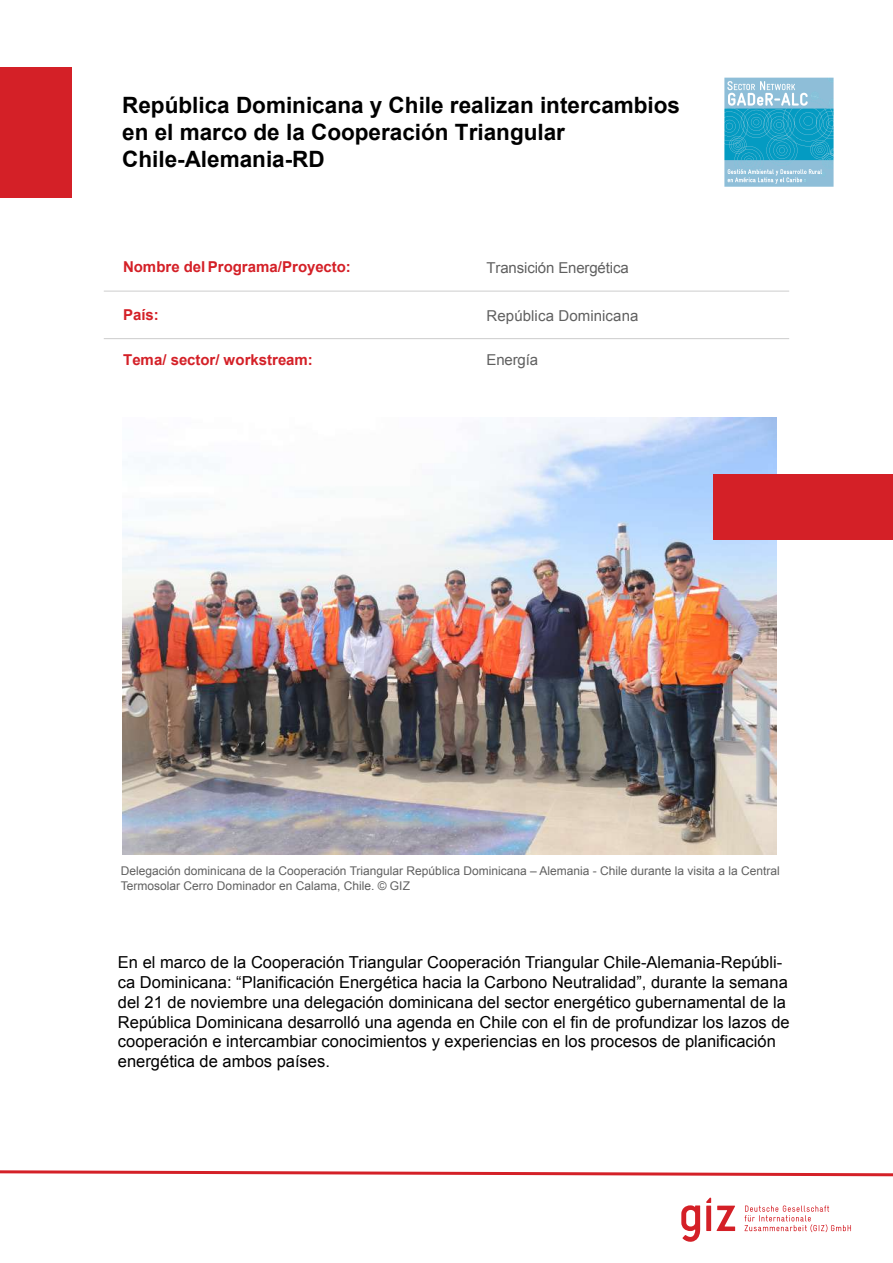
<style>
.page{position:relative;width:893px;height:1263px;background:#fff}
.page>*{position:absolute;margin:0;border:0;box-sizing:border-box;transform-origin:0 0}
.t1{font:700 22.5px/27px "Arial";color:#000}
.t2{font:16.5px/19.8px "Arial";color:#000}
.t3{font:700 15px "Arial";letter-spacing:-.005em;color:#d42027}
.t4{font:15px "Arial";letter-spacing:-.01em;color:#606060}
.t5{font:12px/14.4px "Arial";color:#606060}
</style>
<div class="page">
<svg style="left:681px;top:1205px;width:19px;height:37px"></svg>
<svg style="left:706px;top:1198px;width:29px;height:33px"></svg>
<svg style="left:744px;top:1206px;width:107px;height:26px"></svg>
<svg style="left:0;top:1170px;width:892px;height:7px"></svg>
<svg style="left:724px;top:77px;width:110px;height:110px;background:#5fb6d2"></svg>
<div style="left:0;top:67px;width:71px;height:130px;background:#d42027"></div>
<hr style="left:104px;top:291px;width:685px;height:1px;background:#606060">
<hr style="left:104px;top:338px;width:685px;height:1px;background:#606060">
<img style="left:122px;top:418px;width:654px;height:436px">
<div style="left:714px;top:475px;width:178px;height:65px;background:#d42027"></div>
<h1 class="t1" style="left:122px;top:92px;width:559px">República Dominicana y Chile realizan intercambios en el marco de la Cooperación Triangular<br>Chile-Alemania-RD</h1>
<p class="t3" style="left:123px;top:257px;width:229px">Nombre del Programa/Proyecto:</p>
<p class="t4" style="left:486px;top:258px;width:144px">Transición Energética</p>
<p class="t3" style="left:123px;top:305px;width:37px">País:</p>
<p class="t4" style="left:486px;top:306px;width:153px">República Dominicana</p>
<p class="t3" style="left:123px;top:350px;width:191px">Tema/ sector/ workstream:</p>
<p class="t4" style="left:486px;top:350px;width:53px">Energía</p>
<p class="t5" style="left:121px;top:864px;width:660px">Delegación dominicana de la Cooperación Triangular República Dominicana – Alemania - Chile durante la visita a la Central<br>Termosolar Cerro Dominador en Calama, Chile. © GIZ</p>
<p class="t2" style="left:118px;top:953px;width:673px">En el marco de la Cooperación Triangular Cooperación Triangular Chile-Alemania-Repúbli&shy;ca Dominicana: “Planificación Energética hacia la Carbono Neutralidad”, durante la semana del 21 de noviembre una delegación dominicana del sector energético gubernamental de la República Dominicana desarrolló una agenda en Chile con el fin de profundizar los lazos de cooperación e intercambiar conocimientos y experiencias en los procesos de planificación energética de ambos países.</p>
</div>
